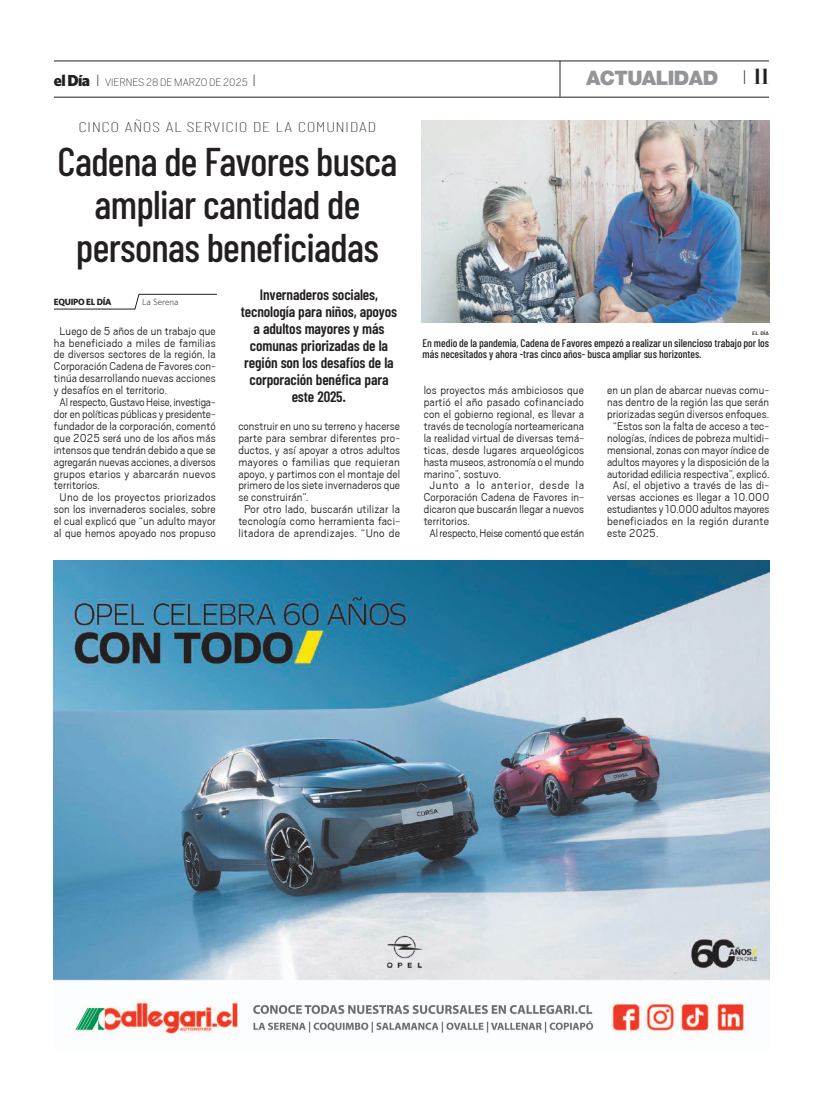
<style>
.page{position:relative;width:823px;height:1106px;background:#fff}
.page>*{position:absolute;margin:0;border:0;box-sizing:border-box;transform-origin:0 0}
.t1{font:500 40px/43px "Ashley";letter-spacing:-.015em;color:#231f20;text-align:center}
.t2{font:900 20px "Helvetica Neue LT Std";letter-spacing:-.03em;color:#939598}
.t3{font:600 15px/17px "Ashley";letter-spacing:-.01em;color:#231f20;text-align:center}
.t4{font:100 14px "Ashley";letter-spacing:.02em;color:#231f20;scale:1.4 1}
.t5{font:12.5px "Scout";letter-spacing:.01em;color:#231f20}
.t6{font:12.5px "Scout";letter-spacing:-.01em;color:#231f20}
.t7{font:12.5px "Scout";letter-spacing:.05em;color:#231f20}
.t8{font:300 12px "Scout";color:#231f20}
.t9{font:500 11px/11.9px "Ashley";color:#231f20}
.t10{font:700 9px "Whitney";letter-spacing:-.03em;color:#231f20}
.t11{font:300 9px "Whitney";color:#231f20}
.t12{font:500 5px "Ashley";color:#231f20;scale:1.5 1}
.s1{font-family:"Whitney";font-weight:900;font-size:16px}
.s2{font-size:18px}
.s3{font-family:"Scout";font-weight:300;font-size:22px;color:#231f20}
.s4{font-family:"Prumo Display W00";font-weight:600;font-size:22px;color:#231f20}
</style>
<div class="page">
<hr style="left:54px;top:97px;width:714px;height:1px;background:#231f20">
<hr style="left:559px;top:61px;width:1px;height:36px;background:#231f20">
<hr style="left:54px;top:61px;width:714px;height:1px;background:#231f20">
<img style="left:54px;top:561px;width:714px;height:473px">
<img style="left:421px;top:120px;width:347px;height:203px">
<svg style="left:54px;top:294px;width:163px;height:15px"></svg>
<p class="t8" style="left:54px;top:76px;width:203px"><span class="s1">el Día</span> <span class="s2">I</span> VIERNES 28 DE MARZO DE 2025 <span class="s2">I</span></p>
<h2 class="t2" style="left:585px;top:65px;width:184px">ACTUALIDAD <span class="s3">I</span> <span class="s4">11</span></h2>
<p class="t4" style="left:78px;top:118px;width:214px">CINCO AÑOS AL SERVICIO DE LA COMUNIDAD</p>
<h1 class="t1" style="left:58px;top:139px;width:341px">Cadena de Favores busca ampliar cantidad de personas beneficiadas</h1>
<p class="t10" style="left:54px;top:296px;width:59px">EQUIPO EL DÍA</p>
<p class="t11" style="left:142px;top:296px;width:38px">La Serena</p>
<p class="t5" style="left:60px;top:325px;width:157px">Luego de 5 años de un trabajo que</p>
<p class="t5" style="left:54px;top:336px;width:163px">ha beneficiado a miles de familias</p>
<p class="t5" style="left:54px;top:348px;width:163px">de diversos sectores de la región, la</p>
<p class="t5" style="left:54px;top:360px;width:163px">Corporación Cadena de Favores con-</p>
<p class="t5" style="left:54px;top:372px;width:163px">tinúa desarrollando nuevas acciones</p>
<p class="t5" style="left:54px;top:384px;width:115px">y desafíos en el territorio.</p>
<p class="t6" style="left:60px;top:396px;width:157px">Al respecto, Gustavo Heise, investiga-</p>
<p class="t5" style="left:54px;top:408px;width:163px">dor en políticas públicas y presidente-</p>
<p class="t5" style="left:54px;top:420px;width:163px">fundador de la corporación, comentó</p>
<p class="t5" style="left:54px;top:432px;width:163px">que 2025 será uno de los años más</p>
<p class="t5" style="left:54px;top:444px;width:163px">intensos que tendrán debido a que se</p>
<p class="t5" style="left:54px;top:456px;width:163px">agregarán nuevas acciones, a diversos</p>
<p class="t5" style="left:54px;top:467px;width:163px">grupos etarios y abarcarán nuevos</p>
<p class="t5" style="left:54px;top:479px;width:48px">territorios.</p>
<p class="t5" style="left:60px;top:491px;width:157px">Uno de los proyectos priorizados</p>
<p class="t5" style="left:54px;top:503px;width:163px">son los invernaderos sociales, sobre</p>
<p class="t5" style="left:54px;top:515px;width:163px">el cual explicó que “un adulto mayor</p>
<p class="t5" style="left:54px;top:527px;width:163px">al que hemos apoyado nos propuso</p>
<p class="t3" style="left:240px;top:286px;width:158px">Invernaderos sociales, tecnología para niños, apoyos a adultos mayores y más comunas priorizadas de la región son los desafíos de la corporación benéfica para este 2025.</p>
<p class="t5" style="left:238px;top:420px;width:163px">construir en uno su terreno y hacerse</p>
<p class="t5" style="left:238px;top:432px;width:163px">parte para sembrar diferentes pro-</p>
<p class="t5" style="left:238px;top:444px;width:163px">ductos, y así apoyar a otros adultos</p>
<p class="t5" style="left:238px;top:456px;width:163px">mayores o familias que requieran</p>
<p class="t5" style="left:238px;top:467px;width:163px">apoyo, y partimos con el montaje del</p>
<p class="t5" style="left:238px;top:479px;width:163px">primero de los siete invernaderos que</p>
<p class="t5" style="left:238px;top:491px;width:72px">se construirán”.</p>
<p class="t5" style="left:244px;top:503px;width:157px">Por otro lado, buscarán utilizar la</p>
<p class="t5" style="left:238px;top:515px;width:163px">tecnología como herramienta faci-</p>
<p class="t5" style="left:238px;top:527px;width:163px">litadora de aprendizajes. “Uno de</p>
<p class="t12" style="left:751px;top:330px;width:13px">EL DÍA</p>
<p class="t9" style="left:422px;top:336px;width:348px">En medio de la pandemia, Cadena de Favores empezó a realizar un silencioso trabajo por los más necesitados y ahora -tras cinco años- busca ampliar sus horizontes.</p>
<p class="t5" style="left:423px;top:384px;width:162px">los proyectos más ambiciosos que</p>
<p class="t5" style="left:423px;top:396px;width:162px">partió el año pasado cofinanciado</p>
<p class="t5" style="left:423px;top:408px;width:162px">con el gobierno regional, es llevar a</p>
<p class="t5" style="left:423px;top:420px;width:162px">través de tecnología norteamericana</p>
<p class="t5" style="left:423px;top:432px;width:162px">la realidad virtual de diversas temá-</p>
<p class="t5" style="left:423px;top:444px;width:162px">ticas, desde lugares arqueológicos</p>
<p class="t5" style="left:423px;top:456px;width:162px">hasta museos, astronomía o el mundo</p>
<p class="t5" style="left:423px;top:467px;width:79px">marino”, sostuvo.</p>
<p class="t7" style="left:429px;top:479px;width:156px">Junto a lo anterior, desde la</p>
<p class="t5" style="left:423px;top:491px;width:162px">Corporación Cadena de Favores in-</p>
<p class="t5" style="left:423px;top:503px;width:162px">dicaron que buscarán llegar a nuevos</p>
<p class="t5" style="left:423px;top:515px;width:48px">territorios.</p>
<p class="t6" style="left:429px;top:527px;width:156px">Al respecto, Heise comentó que están</p>
<p class="t5" style="left:606px;top:384px;width:163px">en un plan de abarcar nuevas comu-</p>
<p class="t5" style="left:606px;top:396px;width:163px">nas dentro de la región las que serán</p>
<p class="t5" style="left:606px;top:408px;width:163px">priorizadas según diversos enfoques.</p>
<p class="t5" style="left:612px;top:420px;width:158px">“Estos son la falta de acceso a tec-</p>
<p class="t5" style="left:606px;top:432px;width:163px">nologías, índices de pobreza multidi-</p>
<p class="t5" style="left:606px;top:444px;width:163px">mensional, zonas con mayor índice de</p>
<p class="t5" style="left:606px;top:456px;width:164px">adultos mayores y la disposición de la</p>
<p class="t5" style="left:606px;top:467px;width:164px">autoridad edilicia respectiva”, explicó.</p>
<p class="t5" style="left:612px;top:479px;width:158px">Así, el objetivo a través de las di-</p>
<p class="t5" style="left:606px;top:491px;width:164px">versas acciones es llegar a 10.000</p>
<p class="t6" style="left:606px;top:503px;width:164px">estudiantes y 10.000 adultos mayores</p>
<p class="t5" style="left:606px;top:515px;width:163px">beneficiados en la región durante</p>
<p class="t5" style="left:606px;top:527px;width:53px">este 2025.</p>
</div>
